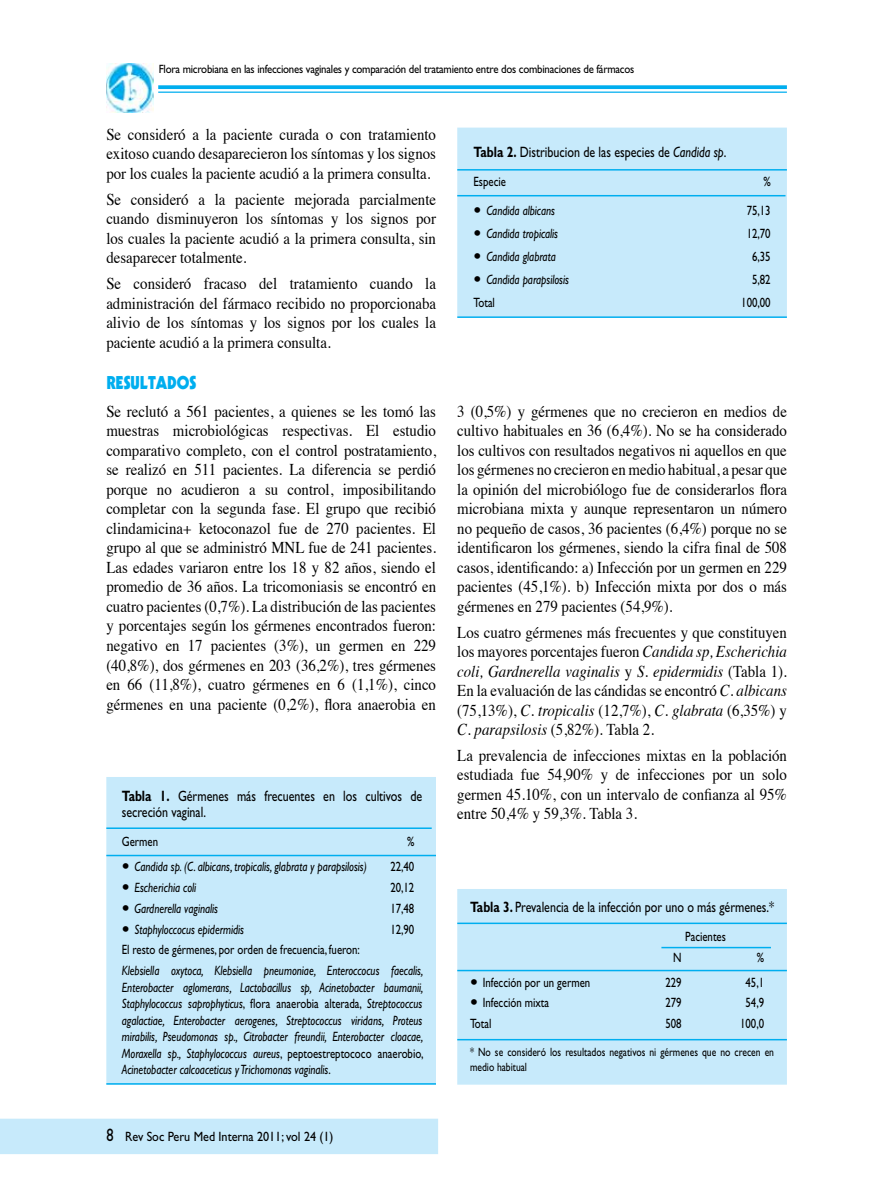
<style>
.page{position:relative;width:872px;height:1191px;background:#fff}
.page>*{position:absolute;margin:0;border:0;box-sizing:border-box;transform-origin:0 0}
.t1{font:900 18px "Kabel";color:#00aeef;scale:.9 1}
.t2{font:16.5px/19.5px "Times";color:#000;text-align:justify;scale:.9 1}
.t3{font:15px/16.5px "Gill Sans";color:#000;scale:.8 1}
.t4{font:italic 13.5px/16.5px "Gill Sans";color:#000;text-align:justify;scale:.8 1}
.t5{font:13.5px "Gill Sans";color:#000;scale:.8 1}
.t6{font:13.5px "Gill Sans";color:#000;scale:.9 1}
.t7{font:12px "Gill Sans";letter-spacing:-.02em;color:#000;scale:.9 1}
.t8{font:12px/15px "Gill Sans";color:#000;scale:.8 1}
.s1{font-weight:700}
.s2{font-style:italic}
.s3{font-family:"Gadget";font-style:normal}
.s4{font-style:normal}
.s5{font-family:"Gadget"}
.s6{font-size:18px}
</style>
<div class="page">
<div style="left:0;top:1118px;width:438px;height:36px;background:#c7eafb"></div>
<img style="left:106px;top:64px;width:48px;height:49px">
<svg style="left:158px;top:85px;width:629px;height:4px;background:#13b4f0"></svg>
<hr style="left:158px;top:92px;width:629px;height:1px;background:#00aeef">
<div style="left:457px;top:128px;width:330px;height:189px;background:#c7eafb"></div>
<div style="left:457px;top:889px;width:330px;height:195px;background:#c7eafb"></div>
<div style="left:106px;top:777px;width:330px;height:307px;background:#c7eafb"></div>
<hr style="left:106px;top:827px;width:326px;height:2px;background:#00aeef">
<hr style="left:106px;top:854px;width:330px;height:2px;background:#00aeef">
<hr style="left:106px;top:1083px;width:330px;height:1px;background:#00aeef">
<hr style="left:457px;top:922px;width:330px;height:2px;background:#00aeef">
<hr style="left:457px;top:969px;width:330px;height:2px;background:#00aeef">
<hr style="left:661px;top:946px;width:110px;height:2px;background:#00aeef">
<hr style="left:457px;top:1039px;width:330px;height:1px;background:#00aeef">
<hr style="left:457px;top:169px;width:330px;height:2px;background:#00aeef">
<hr style="left:457px;top:195px;width:328px;height:1px;background:#00aeef">
<hr style="left:457px;top:316px;width:330px;height:2px;background:#00aeef">
<p class="t7" style="left:159px;top:62px;width:530px">Flora microbiana en las infecciones vaginales y comparación del tratamiento entre dos combinaciones de fármacos</p>
<p class="t2" style="left:106px;top:123px;width:368px">Se consideró a la paciente curada o con tratamiento exitoso cuando desaparecieron los síntomas y los signos por los cuales la paciente acudió a la primera consulta.</p>
<p class="t2" style="left:106px;top:188px;width:368px">Se consideró a la paciente mejorada parcialmente cuando disminuyeron los síntomas y los signos por los cuales la paciente acudió a la primera consulta, sin desaparecer totalmente.</p>
<p class="t2" style="left:106px;top:272px;width:368px">Se consideró fracaso del tratamiento cuando la administración del fármaco recibido no proporcionaba alivio de los síntomas y los signos por los cuales la paciente acudió a la primera consulta.</p>
<p class="t1" style="left:106px;top:371px;width:101px">RESULTADOS</p>
<p class="t2" style="left:106px;top:400px;width:368px">Se reclutó a 561 pacientes, a quienes se les tomó las muestras microbiológicas respectivas. El estudio comparativo completo, con el control postratamiento, se realizó en 511 pacientes. La diferencia se perdió porque no acudieron a su control, imposibilitando completar con la segunda fase. El grupo que recibió clindamicina+ ketoconazol fue de 270 pacientes. El grupo al que se administró MNL fue de 241 pacientes.<br>Las edades variaron entre los 18 y 82 años, siendo el promedio de 36 años. La tricomoniasis se encontró en cuatro pacientes (0,7%). La distribución de las pacientes y porcentajes según los gérmenes encontrados fueron: negativo en 17 pacientes (3%), un germen en 229 (40,8%), dos gérmenes en 203 (36,2%), tres gérmenes en 66 (11,8%), cuatro gérmenes en 6 (1,1%), cinco gérmenes en una paciente (0,2%), flora anaerobia en</p>
<p class="t2" style="left:457px;top:400px;width:368px">3 (0,5%) y gérmenes que no crecieron en medios de cultivo habituales en 36 (6,4%). No se ha considerado los cultivos con resultados negativos ni aquellos en que los gérmenes no crecieron en medio habitual, a pesar que la opinión del microbiólogo fue de considerarlos flora microbiana mixta y aunque representaron un número no pequeño de casos, 36 pacientes (6,4%) porque no se identificaron los gérmenes, siendo la cifra final de 508 casos, identificando: a) Infección por un germen en 229 pacientes (45,1%). b) Infección mixta por dos o más gérmenes en 279 pacientes (54,9%).</p>
<p class="t3" style="left:473px;top:143px;width:317px"><span class="s1">Tabla 2.</span> Distribucion de las especies de <span class="s2">Candida sp</span>.</p>
<p class="t5" style="left:473px;top:174px;width:42px">Especie</p>
<p class="t5" style="left:763px;top:174px;width:11px">%</p>
<p class="t4" style="left:473px;top:202px;width:103px"><span class="s3">•</span> Candida albicans</p>
<p class="t5" style="left:746px;top:203px;width:31px">75,13</p>
<p class="t4" style="left:473px;top:225px;width:107px"><span class="s3">•</span> Candida tropicalis</p>
<p class="t5" style="left:746px;top:226px;width:31px">12,70</p>
<p class="t4" style="left:473px;top:248px;width:104px"><span class="s3">•</span> Candida glabrata</p>
<p class="t5" style="left:752px;top:249px;width:25px">6,35</p>
<p class="t4" style="left:473px;top:271px;width:121px"><span class="s3">•</span> Candida parapsilosis</p>
<p class="t5" style="left:752px;top:272px;width:25px">5,82</p>
<p class="t5" style="left:473px;top:294px;width:28px">Total</p>
<p class="t5" style="left:741px;top:294px;width:38px">100,00</p>
<p class="t2" style="left:457px;top:621px;width:368px">Los cuatro gérmenes más frecuentes y que constituyen los mayores porcentajes fueron <span class="s2">Candida sp, Escherichia coli, Gardnerella vaginalis</span> y <span class="s2">S. epidermidis</span> (Tabla 1).<br>En la evaluación de las cándidas se encontró <span class="s2">C. albicans </span>(75,13%), <span class="s2">C. tropicalis</span> (12,7%), <span class="s2">C. glabrata</span> (6,35%) y <span class="s2">C. parapsilosis</span> (5,82%). Tabla 2.</p>
<p class="t2" style="left:457px;top:744px;width:368px">La prevalencia de infecciones mixtas en la población estudiada fue 54,90% y de infecciones por un solo germen 45.10%, con un intervalo de confianza al 95% entre 50,4% y 59,3%. Tabla 3.</p>
<p class="t3" style="left:122px;top:787px;width:377px"><span class="s1">Tabla 1.</span> Gérmenes más frecuentes en los cultivos de secreción vaginal.</p>
<p class="t5" style="left:122px;top:834px;width:47px">Germen</p>
<p class="t5" style="left:407px;top:834px;width:11px">%</p>
<p class="t4" style="left:122px;top:858px;width:308px"><span class="s3">•</span> Candida sp. (C. albicans, tropicalis, glabrata y parapsilosis)</p>
<p class="t5" style="left:390px;top:859px;width:31px">22,40</p>
<p class="t4" style="left:122px;top:879px;width:95px"><span class="s3">•</span> Escherichia coli</p>
<p class="t5" style="left:390px;top:879px;width:31px">20,12</p>
<p class="t4" style="left:122px;top:900px;width:122px"><span class="s3">•</span> Gardnerella vaginalis</p>
<p class="t5" style="left:390px;top:900px;width:31px">17,48</p>
<p class="t4" style="left:122px;top:921px;width:154px"><span class="s3">•</span> Staphyloccocus epidermidis</p>
<p class="t5" style="left:390px;top:921px;width:31px">12,90</p>
<p class="t5" style="left:122px;top:942px;width:299px">El resto de gérmenes, por orden de frecuencia, fueron:</p>
<p class="t4" style="left:122px;top:962px;width:378px">Klebsiella oxytoca, Klebsiella pneumoniae, Enteroccocus faecalis, Enterobacter aglomerans, Lactobacillus sp, Acinetobacter baumanii, Staphylococcus saprophyticus<span class="s4">, flora anaerobia alterada,</span> Streptococcus agalactiae, Enterobacter aerogenes, Streptococcus viridans, Proteus mirabilis, Pseudomonas sp., Citrobacter freundii, Enterobacter cloacae, Moraxella sp., Staphylococcus aureus<span class="s4">, peptoestreptococo anaerobio, </span>Acinetobacter calcoaceticus y Trichomonas vaginalis<span class="s4">.</span></p>
<p class="t3" style="left:470px;top:898px;width:381px"><span class="s1">Tabla 3.</span> Prevalencia de la infección por uno o más gérmenes.*</p>
<p class="t5" style="left:685px;top:928px;width:52px">Pacientes</p>
<p class="t5" style="left:673px;top:949px;width:12px">N</p>
<p class="t5" style="left:756px;top:949px;width:11px">%</p>
<p class="t5" style="left:470px;top:974px;width:152px"><span class="s5">•</span> Infección por un germen</p>
<p class="t5" style="left:665px;top:974px;width:22px">229</p>
<p class="t5" style="left:745px;top:974px;width:25px">45,1</p>
<p class="t5" style="left:470px;top:995px;width:100px"><span class="s5">•</span> Infección mixta</p>
<p class="t5" style="left:665px;top:995px;width:22px">279</p>
<p class="t5" style="left:745px;top:995px;width:25px">54,9</p>
<p class="t5" style="left:470px;top:1015px;width:28px">Total</p>
<p class="t5" style="left:665px;top:1015px;width:22px">508</p>
<p class="t5" style="left:740px;top:1015px;width:31px">100,0</p>
<p class="t8" style="left:470px;top:1044px;width:381px">* No se consideró los resultados negativos ni gérmenes que no crecen en medio habitual</p>
<p class="t6" style="left:106px;top:1128px;width:254px"><span class="s6">8</span> Rev Soc Peru Med Interna 2011; vol 24 (1)</p>
</div>
